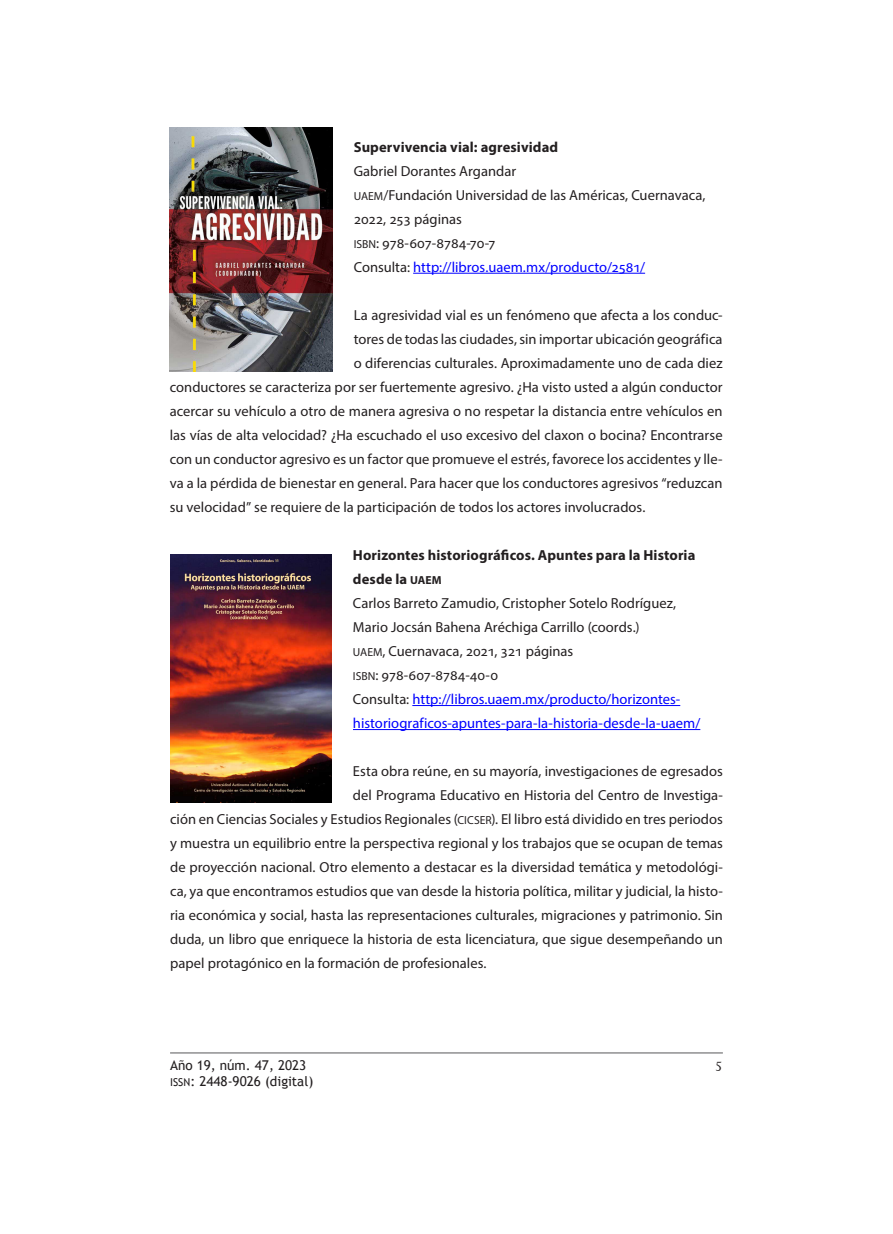
<style>
.page{position:relative;width:893px;height:1234px;background:#fff}
.page>*{position:absolute;margin:0;border:0;box-sizing:border-box;transform-origin:0 0}
.txt_primero{font:14.55px/24px "Myriad Pro";color:#231f20}
.txt_primero-2{font:14.55px/24px "Myriad Pro";color:#00f}
.subtítulo{font:700 14.55px/24px "Myriad Pro";letter-spacing:.005em;color:#231f20}
.txt_primero-3{font:14.55px "Myriad Pro";letter-spacing:-.03em;color:#231f20}
.txt_primero-4{font:14.55px "Myriad Pro";letter-spacing:-.025em;color:#231f20}
.t1{font:14.25px "Baker Signet BT";color:#231f20}
.t2{font:13.5px "Trebuchet MS";color:#231f20}
.s1{font-family:"Myriad Pro Regular SC800";font-size:11.7px}
.s2{color:#231f20}
.s3{font-family:"Myriad Pro Bold SC800";font-weight:400;font-size:11.7px}
.s4{font-family:"Trebuchet MS SC800";font-size:10.8px}
</style>
<div class="page">
<hr style="left:170px;top:1052px;width:553px;height:1px;background:#57585a">
<hr style="left:413px;top:273px;width:232px;height:1px;background:#00f">
<img style="left:170px;top:128px;width:162px;height:244px">
<hr style="left:412px;top:705px;width:268px;height:1px;background:#00f">
<hr style="left:353px;top:729px;width:347px;height:1px;background:#00f">
<img style="left:170px;top:554px;width:162px;height:248px">
<p class="subtítulo" style="left:354px;top:134px;width:206px">Supervivencia vial: agresividad</p>
<p class="txt_primero" style="left:354px;top:158px;width:164px">Gabriel Dorantes Argandar</p>
<p class="txt_primero" style="left:354px;top:182px;width:353px"><span class="s1">UAEM</span>/Fundación Universidad de las Américas, Cuernavaca,<br>2022, 253 páginas</p>
<p class="txt_primero-3" style="left:354px;top:234px;width:144px"><span class="s1">ISBN</span>: 978-607-8784-70-7</p>
<p class="txt_primero-2" style="left:354px;top:254px;width:293px"><span class="s2">Consulta:</span> http://libros.uaem.mx/producto/2581/</p>
<p class="txt_primero" style="left:354px;top:302px;width:370px">La agresividad vial es un fenómeno que afecta a los conduc-</p>
<p class="txt_primero" style="left:354px;top:326px;width:370px">tores de todas las ciudades, sin importar ubicación geográfica</p>
<p class="txt_primero" style="left:354px;top:350px;width:370px">o diferencias culturales. Aproximadamente uno de cada diez</p>
<p class="txt_primero" style="left:170px;top:374px;width:554px">conductores se caracteriza por ser fuertemente agresivo. ¿Ha visto usted a algún conductor</p>
<p class="txt_primero" style="left:170px;top:398px;width:554px">acercar su vehículo a otro de manera agresiva o no respetar la distancia entre vehículos en</p>
<p class="txt_primero" style="left:170px;top:422px;width:554px">las vías de alta velocidad? ¿Ha escuchado el uso excesivo del claxon o bocina? Encontrarse</p>
<p class="txt_primero" style="left:170px;top:446px;width:554px">con un conductor agresivo es un factor que promueve el estrés, favorece los accidentes y lle-</p>
<p class="txt_primero" style="left:170px;top:470px;width:554px">va a la pérdida de bienestar en general. Para hacer que los conductores agresivos “reduzcan</p>
<p class="txt_primero" style="left:170px;top:494px;width:477px">su velocidad” se requiere de la participación de todos los actores involucrados.</p>
<p class="subtítulo" style="left:353px;top:542px;width:344px">Horizontes historiográficos. Apuntes para la Historia desde la <span class="s3">UAEM</span></p>
<p class="txt_primero" style="left:353px;top:590px;width:325px">Carlos Barreto Zamudio, Cristopher Sotelo Rodríguez,</p>
<p class="txt_primero" style="left:353px;top:614px;width:288px">Mario Jocsán Bahena Aréchiga Carrillo (coords.)</p>
<p class="txt_primero" style="left:353px;top:638px;width:222px"><span class="s1">UAEM</span>, Cuernavaca, 2021, 321 páginas</p>
<p class="txt_primero-4" style="left:353px;top:666px;width:147px"><span class="s1">ISBN</span>: 978-607-8784-40-0</p>
<p class="txt_primero-2" style="left:353px;top:686px;width:349px"><span class="s2">Consulta:</span> http://libros.uaem.mx/producto/horizontes&shy;historiograficos-apuntes-para-la-historia-desde-la-uaem/</p>
<p class="txt_primero" style="left:353px;top:758px;width:371px">Esta obra reúne, en su mayoría, investigaciones de egresados</p>
<p class="txt_primero" style="left:353px;top:782px;width:371px">del Programa Educativo en Historia del Centro de Investiga-</p>
<p class="txt_primero" style="left:170px;top:806px;width:554px">ción en Ciencias Sociales y Estudios Regionales (<span class="s1">CICSER</span>). El libro está dividido en tres periodos</p>
<p class="txt_primero" style="left:170px;top:830px;width:554px">y muestra un equilibrio entre la perspectiva regional y los trabajos que se ocupan de temas</p>
<p class="txt_primero" style="left:170px;top:854px;width:554px">de proyección nacional. Otro elemento a destacar es la diversidad temática y metodológi-</p>
<p class="txt_primero" style="left:170px;top:878px;width:554px">ca, ya que encontramos estudios que van desde la historia política, militar y judicial, la histo-</p>
<p class="txt_primero" style="left:170px;top:902px;width:554px">ria económica y social, hasta las representaciones culturales, migraciones y patrimonio. Sin</p>
<p class="txt_primero" style="left:170px;top:926px;width:554px">duda, un libro que enriquece la historia de esta licenciatura, que sigue desempeñando un</p>
<p class="txt_primero" style="left:170px;top:950px;width:318px">papel protagónico en la formación de profesionales.</p>
<p class="t2" style="left:170px;top:1056px;width:138px">Año 19, núm. 47, 2023</p>
<p class="t1" style="left:715px;top:1057px;width:9px">5</p>
<p class="t2" style="left:170px;top:1072px;width:145px"><span class="s4">ISSN</span>: 2448-9026 (digital)</p>
</div>
